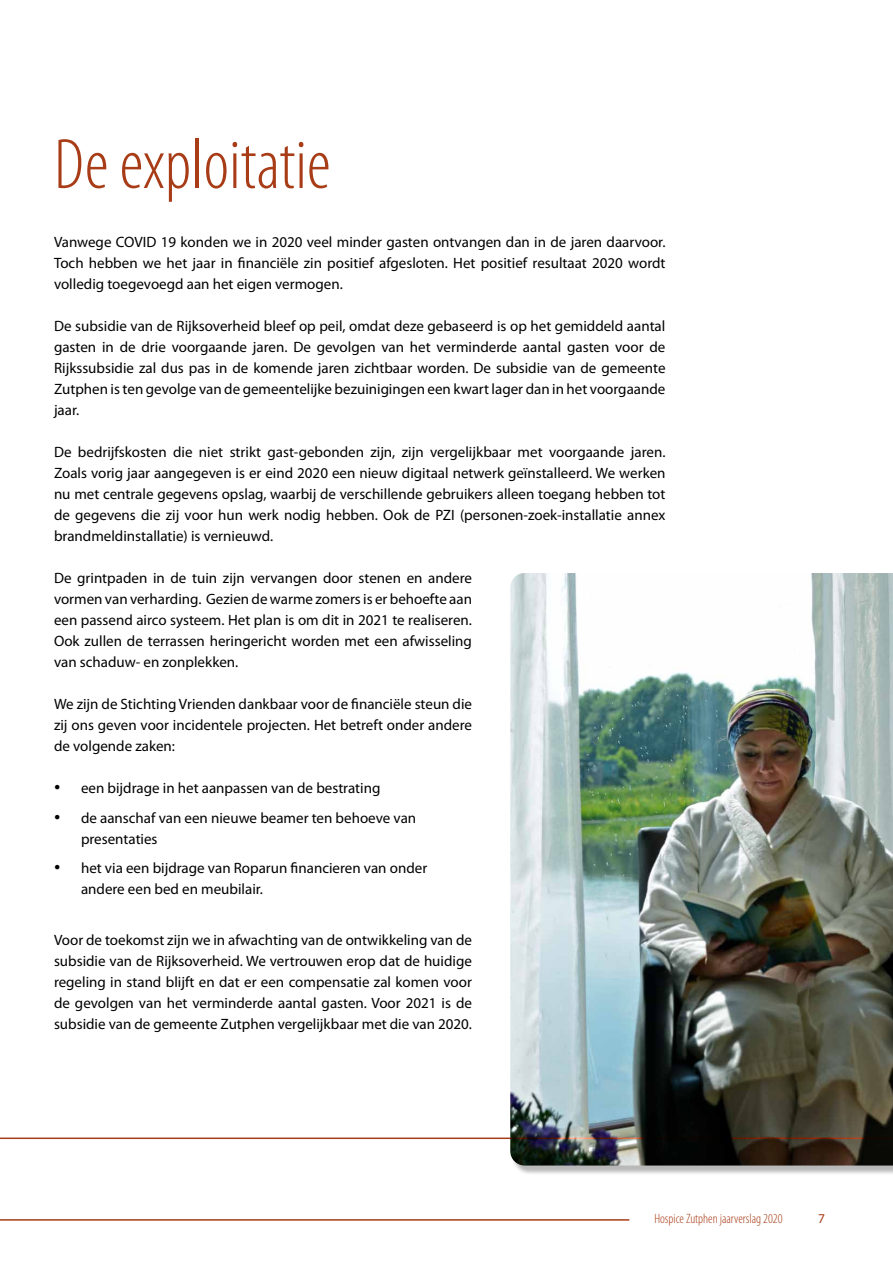
<style>
.page{position:relative;width:893px;height:1263px;background:#fff}
.page>*{position:absolute;margin:0;border:0;box-sizing:border-box;transform-origin:0 0}
.t1{font:300 condensed 72px "Myriad Pro";color:#a83c17}
.t2{font:15px/21px "Myriad Pro";color:#000;text-align:justify}
.t3{font:300 condensed 13.5px "Myriad Pro";color:#a83c17}
.t4{font:13.5px "Myriad Pro";color:#a83c17}
.s1{font-family:"Times New Roman";font-size:18px}
</style>
<div class="page">
<hr style="left:0;top:1219px;width:629px;height:2px;background:#a83c17">
<hr style="left:0;top:1137px;width:893px;height:2px;background:#a83c17">
<img style="left:510px;top:573px;width:383px;height:592px">
<h1 class="t1" style="left:54px;top:122px;width:278px">De exploitatie</h1>
<p class="t2" style="left:54px;top:231px;width:613px">Vanwege COVID 19 konden we in 2020 veel minder gasten ontvangen dan in de jaren daarvoor.<br>Toch hebben we het jaar in financiële zin positief afgesloten. Het positief resultaat 2020 wordt volledig toegevoegd aan het eigen vermogen.</p>
<p class="t2" style="left:54px;top:315px;width:613px">De subsidie van de Rijksoverheid bleef op peil, omdat deze gebaseerd is op het gemiddeld aantal gasten in de drie voorgaande jaren. De gevolgen van het verminderde aantal gasten voor de Rijkssubsidie zal dus pas in de komende jaren zichtbaar worden. De subsidie van de gemeente Zutphen is ten gevolge van de gemeentelijke bezuinigingen een kwart lager dan in het voorgaande jaar.</p>
<p class="t2" style="left:54px;top:441px;width:613px">De bedrijfskosten die niet strikt gast-gebonden zijn, zijn vergelijkbaar met voorgaande jaren.<br>Zoals vorig jaar aangegeven is er eind 2020 een nieuw digitaal netwerk geïnstalleerd. We werken nu met centrale gegevens opslag, waarbij de verschillende gebruikers alleen toegang hebben tot de gegevens die zij voor hun werk nodig hebben. Ook de PZI (personen-zoek-installatie annex brandmeldinstallatie) is vernieuwd.</p>
<p class="t2" style="left:54px;top:567px;width:420px">De grintpaden in de tuin zijn vervangen door stenen en andere vormen van verharding. Gezien de warme zomers is er behoefte aan een passend airco systeem. Het plan is om dit in 2021 te realiseren.<br>Ook zullen de terrassen heringericht worden met een afwisseling van schaduw- en zonplekken.</p>
<p class="t2" style="left:54px;top:693px;width:420px">We zijn de Stichting Vrienden dankbaar voor de financiële steun die zij ons geven voor incidentele projecten. Het betreft onder andere de volgende zaken:</p>
<p class="t2" style="left:54px;top:777px;width:328px"><span class="s1">•</span> een bijdrage in het aanpassen van de bestrating</p>
<p class="t2" style="left:81px;top:807px;width:337px;text-indent:-27px"><span class="s1">•</span> de aanschaf van een nieuwe beamer ten behoeve van presentaties</p>
<p class="t2" style="left:81px;top:857px;width:348px;text-indent:-27px"><span class="s1">•</span> het via een bijdrage van Roparun financieren van onder andere een bed en meubilair.</p>
<p class="t2" style="left:54px;top:929px;width:419px">Voor de toekomst zijn we in afwachting van de ontwikkeling van de subsidie van de Rijksoverheid. We vertrouwen erop dat de huidige regeling in stand blijft en dat er een compensatie zal komen voor de gevolgen van het verminderde aantal gasten. Voor 2021 is de subsidie van de gemeente Zutphen vergelijkbaar met die van 2020.</p>
<p class="t3" style="left:654px;top:1210px;width:130px">Hospice Zutphen jaarverslag 2020</p>
<p class="t4" style="left:818px;top:1210px;width:8px">7</p>
</div>
